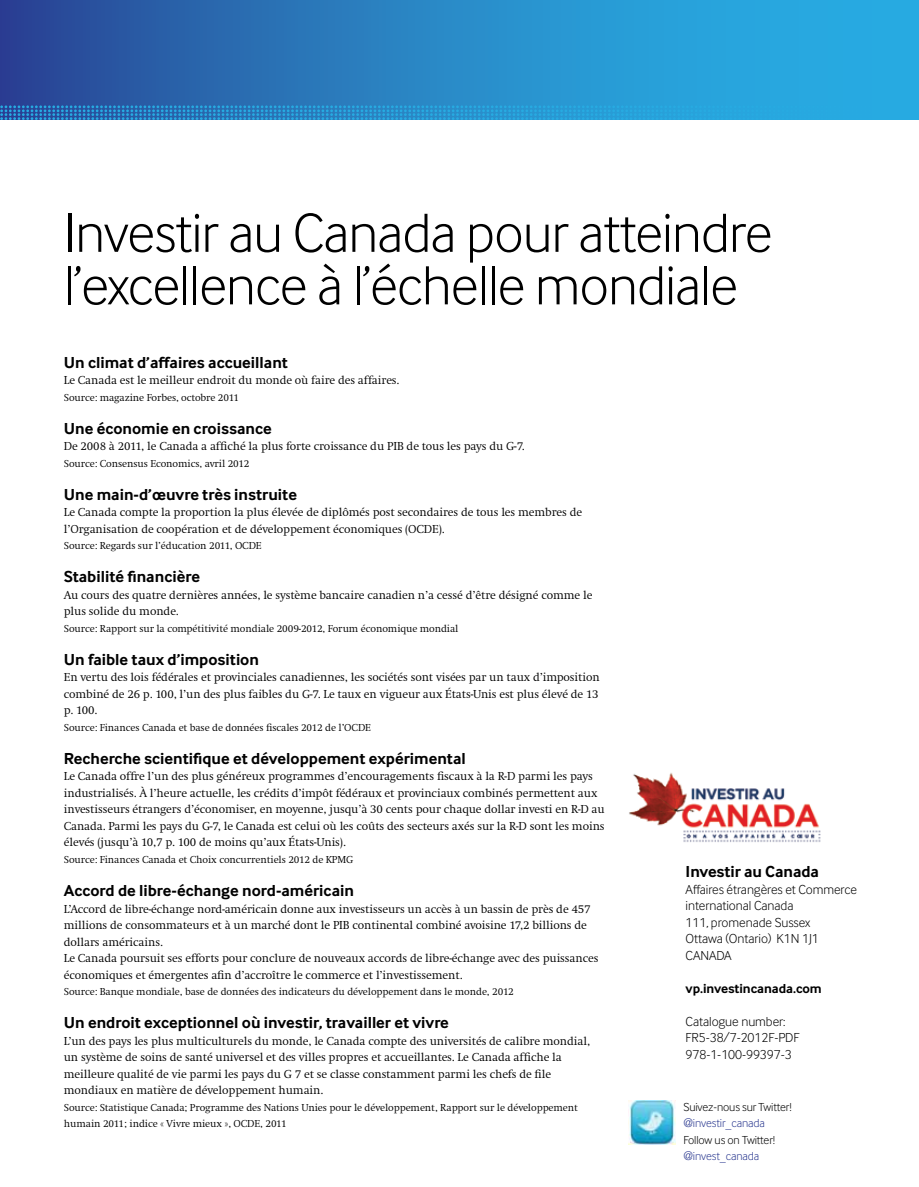
<style>
.page{position:relative;width:919px;height:1187px;background:#fff}
.page>*{position:absolute;margin:0;border:0;box-sizing:border-box;transform-origin:0 0}
.t1{font:300 57px/52.5px "Inter Face Corp";letter-spacing:-.015em;color:#000}
.t2{font:700 16.5px "Inter Face Corp";color:#000}
.t3{font:300 13.5px/16.5px "Inter Face Corp";letter-spacing:-.005em;color:#000}
.t4{font:700 13.5px "Inter Face Corp";letter-spacing:-.005em;color:#000}
.t5{font:300 12px/16.5px "Swift EF";letter-spacing:-.01em;color:#000}
.t6{font:300 12px/16.5px "Inter Face Corp";letter-spacing:-.01em;color:#000}
.t7{font:300 10.5px/16.5px "Swift EF";letter-spacing:-.01em;color:#000}
.s1{font-family:"Helvetica Neue";color:#2b3990}
.s2{color:#2b3990}
</style>
<div class="page">
<svg style="left:0;top:0;width:918px;height:120px;background:#2883c3"></svg>
<svg style="left:0;top:105px;width:892px;height:15px;background:#2790cd"></svg>
<img style="left:629px;top:773px;width:192px;height:69px">
<img style="left:628px;top:1100px;width:47px;height:44px">
<h1 class="t1" style="left:64px;top:206px;width:710px">Investir au Canada pour atteindre l’excellence à l’échelle mondiale</h1>
<h2 class="t2" style="left:64px;top:352px;width:226px">Un climat d’affaires accueillant</h2>
<p class="t5" style="left:64px;top:372px;width:337px">Le Canada est le meilleur endroit du monde où faire des affaires.</p>
<p class="t7" style="left:64px;top:389px;width:177px">Source: magazine Forbes, octobre 2011</p>
<h2 class="t2" style="left:64px;top:418px;width:209px">Une économie en croissance</h2>
<p class="t5" style="left:64px;top:438px;width:462px">De 2008 à 2011, le Canada a affiché la plus forte croissance du PIB de tous les pays du G-7.</p>
<p class="t7" style="left:64px;top:455px;width:187px">Source: Consensus Economics, avril 2012</p>
<h2 class="t2" style="left:64px;top:484px;width:235px">Une main-d’œuvre très instruite</h2>
<p class="t5" style="left:64px;top:504px;width:520px">Le Canada compte la proportion la plus élevée de diplômés post secondaires de tous les membres de l’Organisation de coopération et de développement économiques (OCDE).</p>
<p class="t7" style="left:64px;top:538px;width:199px">Source: Regards sur l’éducation 2011, OCDE</p>
<h2 class="t2" style="left:64px;top:567px;width:138px">Stabilité financière</h2>
<p class="t5" style="left:64px;top:587px;width:530px">Au cours des quatre dernières années, le système bancaire canadien n’a cessé d’être désigné comme le plus solide du monde.</p>
<p class="t7" style="left:64px;top:620px;width:396px">Source: Rapport sur la compétitivité mondiale 2009-2012, Forum économique mondial</p>
<h2 class="t2" style="left:64px;top:649px;width:197px">Un faible taux d’imposition</h2>
<p class="t5" style="left:64px;top:669px;width:537px;text-align:justify">En vertu des lois fédérales et provinciales canadiennes, les sociétés sont visées par un taux d’imposition combiné de 26 p. 100, l’un des plus faibles du G-7. Le taux en vigueur aux États-Unis est plus élevé de 13 p. 100.</p>
<p class="t7" style="left:64px;top:719px;width:309px">Source: Finances Canada et base de données fiscales 2012 de l’OCDE</p>
<h2 class="t2" style="left:64px;top:748px;width:403px">Recherche scientifique et développement expérimental</h2>
<p class="t5" style="left:64px;top:768px;width:542px">Le Canada offre l’un des plus généreux programmes d’encouragements fiscaux à la R-D parmi les pays industrialisés. À l’heure actuelle, les crédits d’impôt fédéraux et provinciaux combinés permettent aux investisseurs étrangers d’économiser, en moyenne, jusqu’à 30 cents pour chaque dollar investi en R-D au Canada. Parmi les pays du G-7, le Canada est celui où les coûts des secteurs axés sur la R-D sont les moins élevés (jusqu’à 10,7 p. 100 de moins qu’aux États-Unis).</p>
<p class="t7" style="left:64px;top:851px;width:291px">Source: Finances Canada et Choix concurrentiels 2012 de KPMG</p>
<h2 class="t2" style="left:64px;top:880px;width:292px">Accord de libre-échange nord-américain</h2>
<p class="t5" style="left:64px;top:900px;width:536px">L’Accord de libre-échange nord-américain donne aux investisseurs un accès à un bassin de près de 457 millions de consommateurs et à un marché dont le PIB continental combiné avoisine 17,2 billions de dollars américains.<br>Le Canada poursuit ses efforts pour conclure de nouveaux accords de libre-échange avec des puissances économiques et émergentes afin d’accroître le commerce et l’investissement.</p>
<p class="t7" style="left:64px;top:983px;width:451px">Source: Banque mondiale, base de données des indicateurs du développement dans le monde, 2012</p>
<h2 class="t2" style="left:64px;top:1012px;width:386px">Un endroit exceptionnel où investir, travailler et vivre</h2>
<p class="t5" style="left:64px;top:1032px;width:528px">L’un des pays les plus multiculturels du monde, le Canada compte des universités de calibre mondial, un système de soins de santé universel et des villes propres et accueillantes. Le Canada affiche la meilleure qualité de vie parmi les pays du G 7 et se classe constamment parmi les chefs de file mondiaux en matière de développement humain.</p>
<p class="t7" style="left:64px;top:1099px;width:515px">Source: Statistique Canada; Programme des Nations Unies pour le développement, Rapport sur le développement humain 2011; indice « Vivre mieux », OCDE, 2011</p>
<h2 class="t2" style="left:685px;top:862px;width:135px">Investir au Canada</h2>
<p class="t3" style="left:685px;top:881px;width:173px">Affaires étrangères et Commerce international Canada<br>111, promenade Sussex<br>Ottawa (Ontario) K1N 1J1<br>CANADA</p>
<p class="t4" style="left:685px;top:980px;width:138px">vp.investincanada.com</p>
<p class="t3" style="left:685px;top:1013px;width:115px">Catalogue number:<br>FR5-38/7-2012F-PDF<br>978-1-100-99397-3</p>
<p class="t6" style="left:683px;top:1098px;width:110px">Suivez-nous sur Twitter! <span class="s1">@</span><span class="s2">investir_canada<br></span>Follow us on Twitter! <span class="s1">@</span><span class="s2">invest_canada</span></p>
</div>
